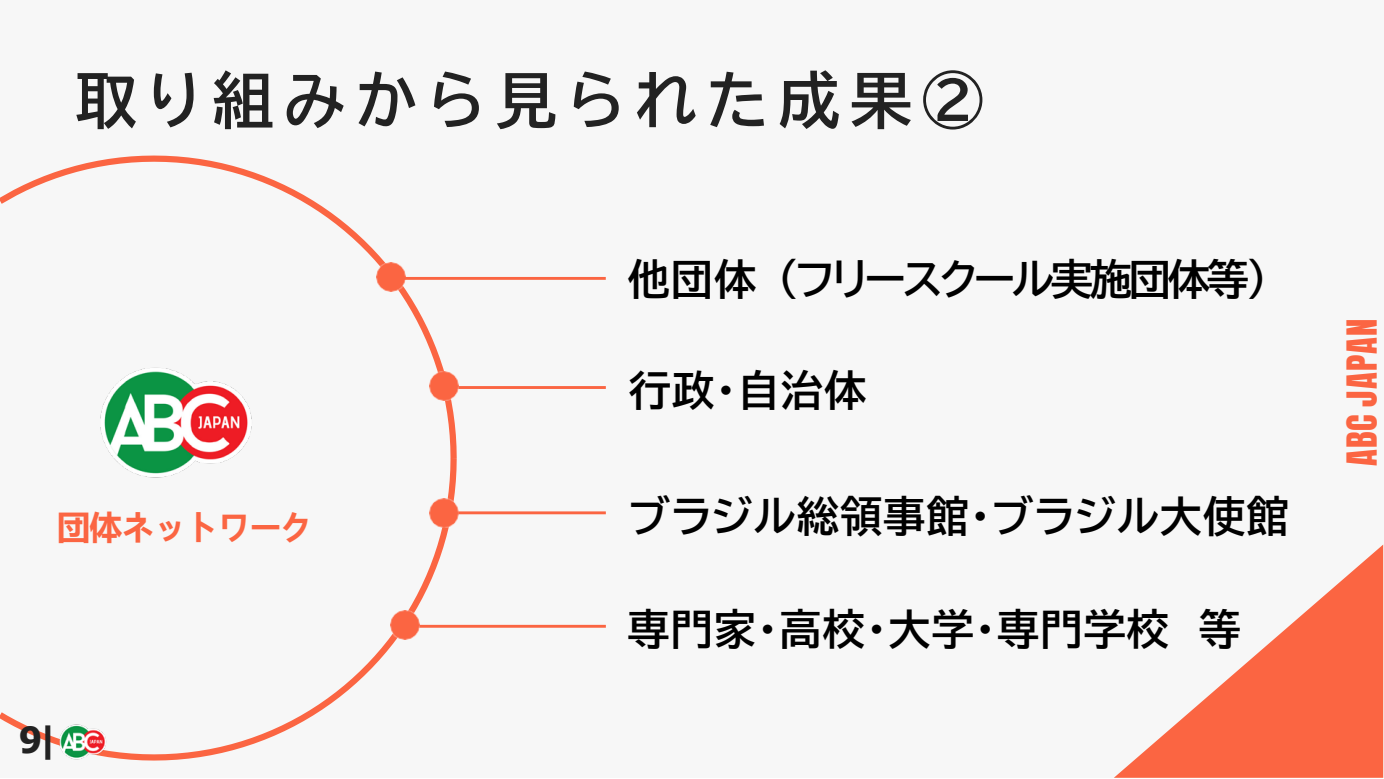
<style>
.page{position:relative;width:1384px;height:779px;background:#fff}
.page>*{position:absolute;margin:0;border:0;box-sizing:border-box;transform-origin:0 0}
.t1{font:61.5px "BIZ UDP Gothic Bold";letter-spacing:.165em;color:#222}
.t2{font:42px "BIZ UDP Gothic Bold";letter-spacing:.025em;color:#000}
.t3{font:42px "BIZ UDP Gothic Bold";letter-spacing:-.07em;color:#000}
.t4{font:700 36px "Tahoma";color:#222}
.t5{font:34.5px "Anton";letter-spacing:.035em;color:#fb6542}
.t6{font:700 33px "Microsoft Ya Hei UI";letter-spacing:-.035em;color:#fb6542}
</style>
<div class="page">
<div style="left:0;top:0;width:1382px;height:777px;background:#f7f7f7"></div>
<svg style="left:1115px;top:545px;width:267px;height:232px"></svg>
<svg style="left:0;top:464px;width:460px;height:297px"></svg>
<svg style="left:0;top:155px;width:459px;height:309px"></svg>
<img style="left:92px;top:363px;width:165px;height:118px">
<img style="left:376px;top:262px;width:29px;height:29px">
<hr style="left:396px;top:277px;width:209px;height:3px;background:#fb6542">
<hr style="left:444px;top:386px;width:161px;height:3px;background:#fb6542">
<hr style="left:444px;top:511px;width:161px;height:3px;background:#fb6542">
<hr style="left:415px;top:625px;width:190px;height:2px;background:#fb6542">
<img style="left:429px;top:372px;width:29px;height:28px">
<img style="left:429px;top:498px;width:29px;height:29px">
<img style="left:391px;top:610px;width:28px;height:29px">
<img style="left:58px;top:724px;width:49px;height:35px">
<h2 class="t1" style="left:75px;top:69px;width:910px">取り組みから見られた成果②</h2>
<p class="t6" style="left:57px;top:504px;width:258px">団体ネットワーク</p>
<p class="t4" style="left:19px;top:714px;width:42px">9|</p>
<p class="t3" style="left:627px;top:258px;width:641px">他団体（フリースクール実施団体等）</p>
<p class="t2" style="left:629px;top:369px;width:239px">行政・自治体</p>
<p class="t2" style="left:629px;top:495px;width:661px">ブラジル総領事館・ブラジル大使館</p>
<p class="t2" style="left:627px;top:608px;width:615px">専門家・高校・大学・専門学校 等</p>
<p class="t5" style="left:1344px;top:466px;width:149px;rotate:-90deg">ABC JAPAN</p>
</div>
